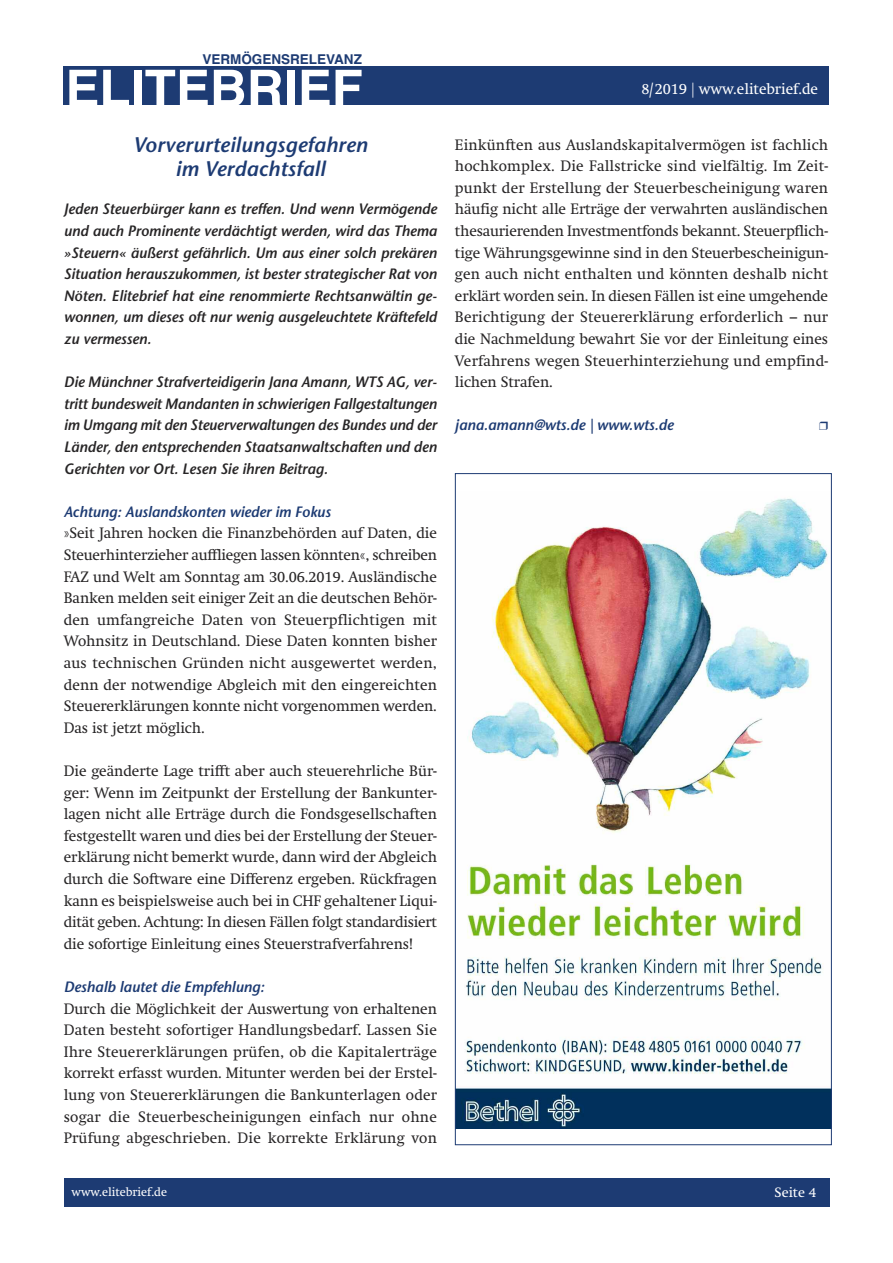
<style>
.page{position:relative;width:893px;height:1263px;background:#fff}
.page>*{position:absolute;margin:0;border:0;box-sizing:border-box;transform-origin:0 0}
.t1{font:700 51px "Helvetica";color:#fff}
.t2{font:italic 600 21px/24px "Stone Sans";letter-spacing:.005em;color:#1d3b73;text-align:center}
.t3{font:15px/21.6px "Swift";letter-spacing:-.005em;color:#272526;text-align:justify}
.t4{font:italic 600 15px/21.6px "Stone Sans";letter-spacing:-.005em;color:#272526;text-align:justify}
.t5{font:italic 600 15px "Stone Sans";letter-spacing:-.005em;color:#1d3b73}
.t6{font:15px "Swift";color:#fff}
.t7{font:700 13.5px "Helvetica";color:#1d3b73}
.t8{font:13.5px "Swift";color:#fff}
.t9{font:12px "Swift";color:#fff}
</style>
<div class="page">
<div style="left:64px;top:1178px;width:765px;height:29px;background:#1d3b73"></div>
<div style="left:64px;top:66px;width:765px;height:38px;background:#1d3b73"></div>
<img style="left:457px;top:498px;width:373px;height:631px">
<p class="t7" style="left:202px;top:51px;width:161px">VERMÖGENSRELEVANZ</p>
<h1 class="t1" style="left:65px;top:59px;width:299px">ELITEBRIEF</h1>
<h2 class="t2" style="left:133px;top:135px;width:236px">Vorverurteilungsgefahren im Verdachtsfall</h2>
<p class="t4" style="left:64px;top:200px;width:375px">Jeden Steuerbürger kann es treffen. Und wenn Vermögende und auch Prominente verdächtigt werden, wird das Thema »Steuern« äußerst gefährlich. Um aus einer solch prekären Situation herauszukommen, ist bester strategischer Rat von Nöten. Elitebrief hat eine renommierte Rechtsanwältin ge&shy;wonnen, um dieses oft nur wenig ausgeleuchtete Kräftefeld zu vermessen.</p>
<p class="t4" style="left:64px;top:373px;width:375px">Die Münchner Strafverteidigerin Jana Amann, WTS AG, ver&shy;tritt bundesweit Mandanten in schwierigen Fallgestaltungen im Umgang mit den Steuerverwaltungen des Bundes und der Länder, den entsprechenden Staatsanwaltschaften und den Gerichten vor Ort. Lesen Sie ihren Beitrag.</p>
<p class="t5" style="left:64px;top:506px;width:268px">Achtung: Auslandskonten wieder im Fokus</p>
<p class="t3" style="left:64px;top:524px;width:375px">»Seit Jahren hocken die Finanzbehörden auf Daten, die Steuerhinterzieher auffliegen lassen könnten«, schreiben FAZ und Welt am Sonntag am 30.06.2019. Ausländische Banken melden seit einiger Zeit an die deutschen Behör&shy;den umfangreiche Daten von Steuerpflichtigen mit Wohnsitz in Deutschland. Diese Daten konnten bisher aus technischen Gründen nicht ausgewertet werden, denn der notwendige Abgleich mit den eingereichten Steuererklärungen konnte nicht vorgenommen werden.<br>Das ist jetzt möglich.</p>
<p class="t3" style="left:64px;top:761px;width:375px">Die geänderte Lage trifft aber auch steuerehrliche Bür&shy;ger: Wenn im Zeitpunkt der Erstellung der Bankunter&shy;lagen nicht alle Erträge durch die Fondsgesellschaften festgestellt waren und dies bei der Erstellung der Steuer&shy;erklärung nicht bemerkt wurde, dann wird der Abgleich durch die Software eine Differenz ergeben. Rückfragen kann es beispielsweise auch bei in CHF gehaltener Liqui&shy;dität geben. Achtung: In diesen Fällen folgt standardisiert die sofortige Einleitung eines Steuerstrafverfahrens!</p>
<p class="t5" style="left:64px;top:981px;width:202px">Deshalb lautet die Empfehlung:</p>
<p class="t3" style="left:64px;top:999px;width:375px">Durch die Möglichkeit der Auswertung von erhaltenen Daten besteht sofortiger Handlungsbedarf. Lassen Sie Ihre Steuererklärungen prüfen, ob die Kapitalerträge korrekt erfasst wurden. Mitunter werden bei der Erstel&shy;lung von Steuererklärungen die Bankunterlagen oder sogar die Steuerbescheinigungen einfach nur ohne Prüfung abgeschrieben. Die korrekte Erklärung von</p>
<p class="t9" style="left:72px;top:1187px;width:97px">www.elitebrief.de</p>
<p class="t6" style="left:641px;top:83px;width:178px">8/2019 | www.elitebrief.de</p>
<p class="t3" style="left:455px;top:135px;width:375px">Einkünften aus Auslandskapitalvermögen ist fachlich hochkomplex. Die Fallstricke sind vielfältig. Im Zeit&shy;punkt der Erstellung der Steuerbescheinigung waren häufig nicht alle Erträge der verwahrten ausländischen thesaurierenden Investmentfonds bekannt. Steuerpflich&shy;tige Währungsgewinne sind in den Steuerbescheinigun&shy;gen auch nicht enthalten und könnten deshalb nicht erklärt worden sein. In diesen Fällen ist eine umgehende Berichtigung der Steuererklärung erforderlich – nur die Nachmeldung bewahrt Sie vor der Einleitung eines Verfahrens wegen Steuerhinterziehung und empfind&shy;lichen Strafen.</p>
<p class="t5" style="left:455px;top:419px;width:220px">jana.amann@wts.de | www.wts.de</p>
<p class="t8" style="left:775px;top:1187px;width:43px">Seite 4</p>
</div>
